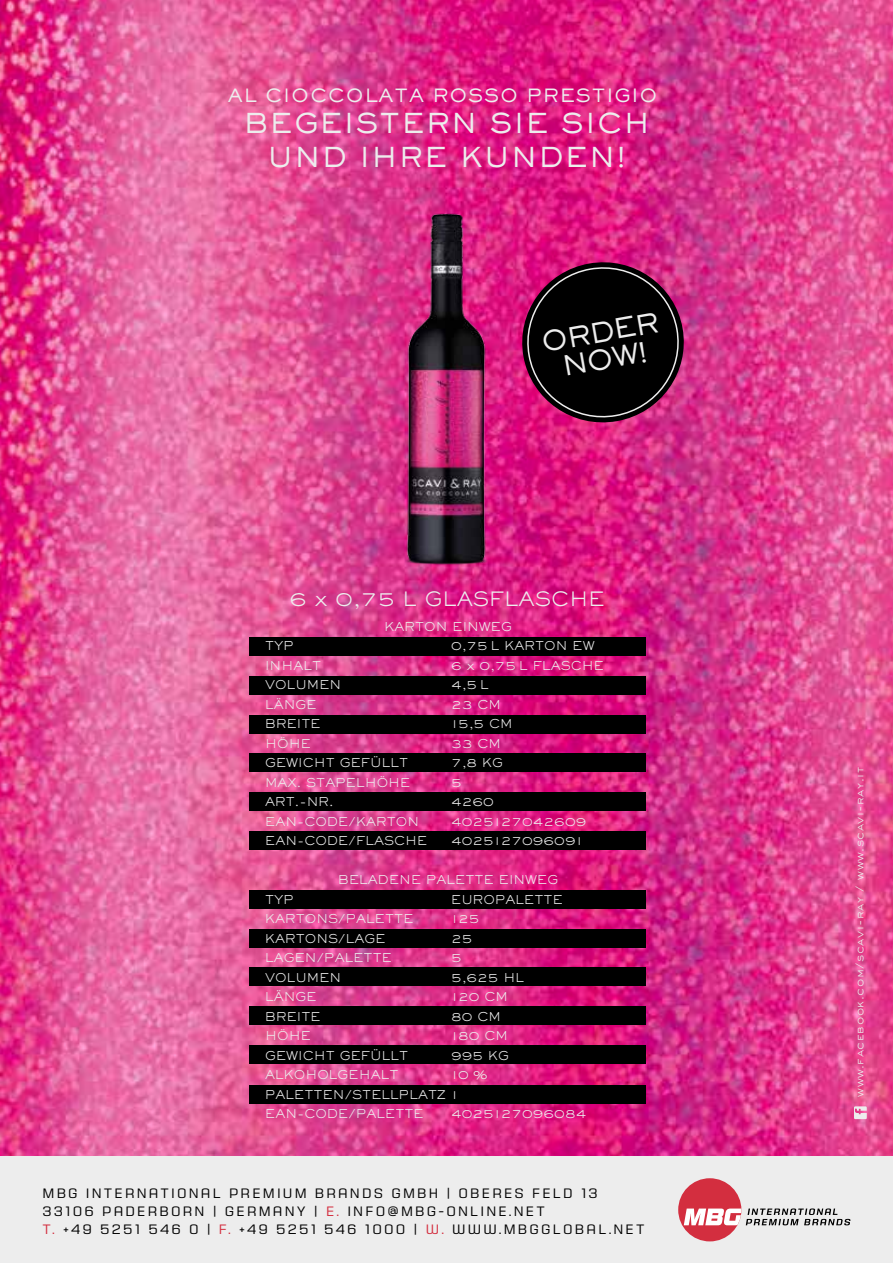
<style>
.page{position:relative;width:893px;height:1263px;background:#fff}
.page>*{position:absolute;margin:0;border:0;box-sizing:border-box;transform-origin:0 0}
.t1{font:500 27px/27px "Sackers Gothic Std";letter-spacing:.05em;color:#ededed;text-align:center}
.t2{font:300 19.5px "Sackers Gothic Std";color:#ededed}
.t3{font:500 18px "Sackers Gothic Std";letter-spacing:.05em;color:#ededed}
.t4{font:300 14.25px/18px "House Gothic HG23 Text";letter-spacing:.15em;color:#000}
.t5{font:300 12px/19.5px "Sackers Gothic Std";color:#ededed}
.t6{font:300 10.5px "Sackers Gothic Std";letter-spacing:.05em;color:#ededed}
.s1{color:#d32e3f}
</style>
<div class="page">
<img style="left:0;top:0;width:893px;height:1157px">
<img style="left:361px;top:191px;width:172px;height:398px">
<div style="left:0;top:1157px;width:893px;height:106px;background:#ededed"></div>
<div style="left:249px;top:637px;width:397px;height:19px;background:#000"></div>
<div style="left:249px;top:676px;width:397px;height:19px;background:#000"></div>
<div style="left:249px;top:715px;width:397px;height:18px;background:#000"></div>
<div style="left:249px;top:753px;width:397px;height:19px;background:#000"></div>
<div style="left:249px;top:792px;width:397px;height:19px;background:#000"></div>
<div style="left:249px;top:831px;width:397px;height:19px;background:#000"></div>
<div style="left:249px;top:890px;width:397px;height:19px;background:#000"></div>
<div style="left:249px;top:929px;width:397px;height:19px;background:#000"></div>
<div style="left:249px;top:967px;width:397px;height:19px;background:#000"></div>
<div style="left:249px;top:1006px;width:397px;height:19px;background:#000"></div>
<div style="left:249px;top:1045px;width:397px;height:19px;background:#000"></div>
<div style="left:249px;top:1084px;width:397px;height:19px;background:#000"></div>
<div style="left:678px;top:1178px;width:63px;height:63px;background:#d32e3f;border-radius:50%"></div>
<svg style="left:684px;top:1208px;width:167px;height:17px"></svg>
<svg style="left:854px;top:1106px;width:13px;height:13px"></svg>
<svg style="left:516px;top:256px;width:174px;height:173px;background:#4c1131"></svg>
<h3 class="t3" style="left:228px;top:83px;width:431px">AL CIOCCOLATA ROSSO PRESTIGIO</h3>
<h1 class="t1" style="left:243px;top:105px;width:408px;line-height:34.5px">BEGEISTERN SIE SICH<br>UND IHRE KUNDEN!</h1>
<h1 class="t1" style="left:539px;top:328px;width:120px;rotate:-10deg">ORDER<br>NOW!</h1>
<h2 class="t2" style="left:290px;top:586px;width:317px">6 x 0,75 L GLASFLASCHE</h2>
<p class="t5" style="left:384px;top:616px;width:129px">KARTON EINWEG</p>
<p class="t5" style="left:265px;top:636px;width:30px">TYP</p>
<p class="t5" style="left:451px;top:636px;width:145px">0,75 L KARTON EW</p>
<p class="t5" style="left:265px;top:655px;width:57px">INHALT</p>
<p class="t5" style="left:451px;top:655px;width:154px">6 x 0,75 L FLASCHE</p>
<p class="t5" style="left:265px;top:675px;width:78px">VOLUMEN</p>
<p class="t5" style="left:451px;top:675px;width:39px">4,5 L</p>
<p class="t5" style="left:265px;top:694px;width:53px">LÄNGE</p>
<p class="t5" style="left:451px;top:694px;width:51px">23 CM</p>
<p class="t5" style="left:265px;top:714px;width:57px">BREITE</p>
<p class="t5" style="left:451px;top:714px;width:63px">15,5 CM</p>
<p class="t5" style="left:265px;top:733px;width:47px">HÖHE</p>
<p class="t5" style="left:451px;top:733px;width:51px">33 CM</p>
<p class="t5" style="left:265px;top:753px;width:145px">GEWICHT GEFÜLLT</p>
<p class="t5" style="left:451px;top:753px;width:53px">7,8 KG</p>
<p class="t5" style="left:265px;top:772px;width:147px">MAX. STAPELHÖHE</p>
<p class="t5" style="left:451px;top:772px;width:12px">5</p>
<p class="t5" style="left:265px;top:792px;width:70px">ART.-NR.</p>
<p class="t5" style="left:451px;top:792px;width:44px">4260</p>
<p class="t5" style="left:265px;top:811px;width:155px">EAN-CODE/KARTON</p>
<p class="t5" style="left:451px;top:811px;width:137px">4025127042609</p>
<p class="t5" style="left:265px;top:831px;width:164px">EAN-CODE/FLASCHE</p>
<p class="t5" style="left:451px;top:831px;width:133px">4025127096091</p>
<p class="t5" style="left:338px;top:870px;width:222px">BELADENE PALETTE EINWEG</p>
<p class="t5" style="left:265px;top:889px;width:30px">TYP</p>
<p class="t5" style="left:451px;top:889px;width:113px">EUROPALETTE</p>
<p class="t5" style="left:265px;top:909px;width:150px">KARTONS/PALETTE</p>
<p class="t5" style="left:451px;top:909px;width:30px">125</p>
<p class="t5" style="left:265px;top:928px;width:122px">KARTONS/LAGE</p>
<p class="t5" style="left:451px;top:928px;width:23px">25</p>
<p class="t5" style="left:265px;top:948px;width:128px">LAGEN/PALETTE</p>
<p class="t5" style="left:451px;top:948px;width:12px">5</p>
<p class="t5" style="left:265px;top:967px;width:78px">VOLUMEN</p>
<p class="t5" style="left:451px;top:967px;width:74px">5,625 HL</p>
<p class="t5" style="left:265px;top:987px;width:53px">LÄNGE</p>
<p class="t5" style="left:451px;top:987px;width:58px">120 CM</p>
<p class="t5" style="left:265px;top:1006px;width:57px">BREITE</p>
<p class="t5" style="left:451px;top:1006px;width:51px">80 CM</p>
<p class="t5" style="left:265px;top:1026px;width:47px">HÖHE</p>
<p class="t5" style="left:451px;top:1026px;width:58px">180 CM</p>
<p class="t5" style="left:265px;top:1045px;width:145px">GEWICHT GEFÜLLT</p>
<p class="t5" style="left:451px;top:1045px;width:59px">995 KG</p>
<p class="t5" style="left:265px;top:1065px;width:135px">ALKOHOLGEHALT</p>
<p class="t5" style="left:265px;top:1065px;width:224px;text-indent:186px">10 %<br>PALETTEN/STELLPLATZ 1<br>EAN-CODE/PALETTE</p>
<p class="t5" style="left:451px;top:1104px;width:137px">4025127096084</p>
<p class="t4" style="left:43px;top:1184px;width:604px">MBG INTERNATIONAL PREMIUM BRANDS GMBH | OBERES FELD 13<br>33106 PADERBORN | GERMANY | <span class="s1">E.</span> INFO@MBG-ONLINE.NET<br><span class="s1">T.</span> +49 5251 546 0 | <span class="s1">F.</span> +49 5251 546 1000 | <span class="s1">W.</span> WWW.MBGGLOBAL.NET</p>
<p class="t6" style="left:853px;top:1097px;width:331px;rotate:-90deg">www.facebook.com/scavi-ray / www.scavi-ray.it</p>
</div>
